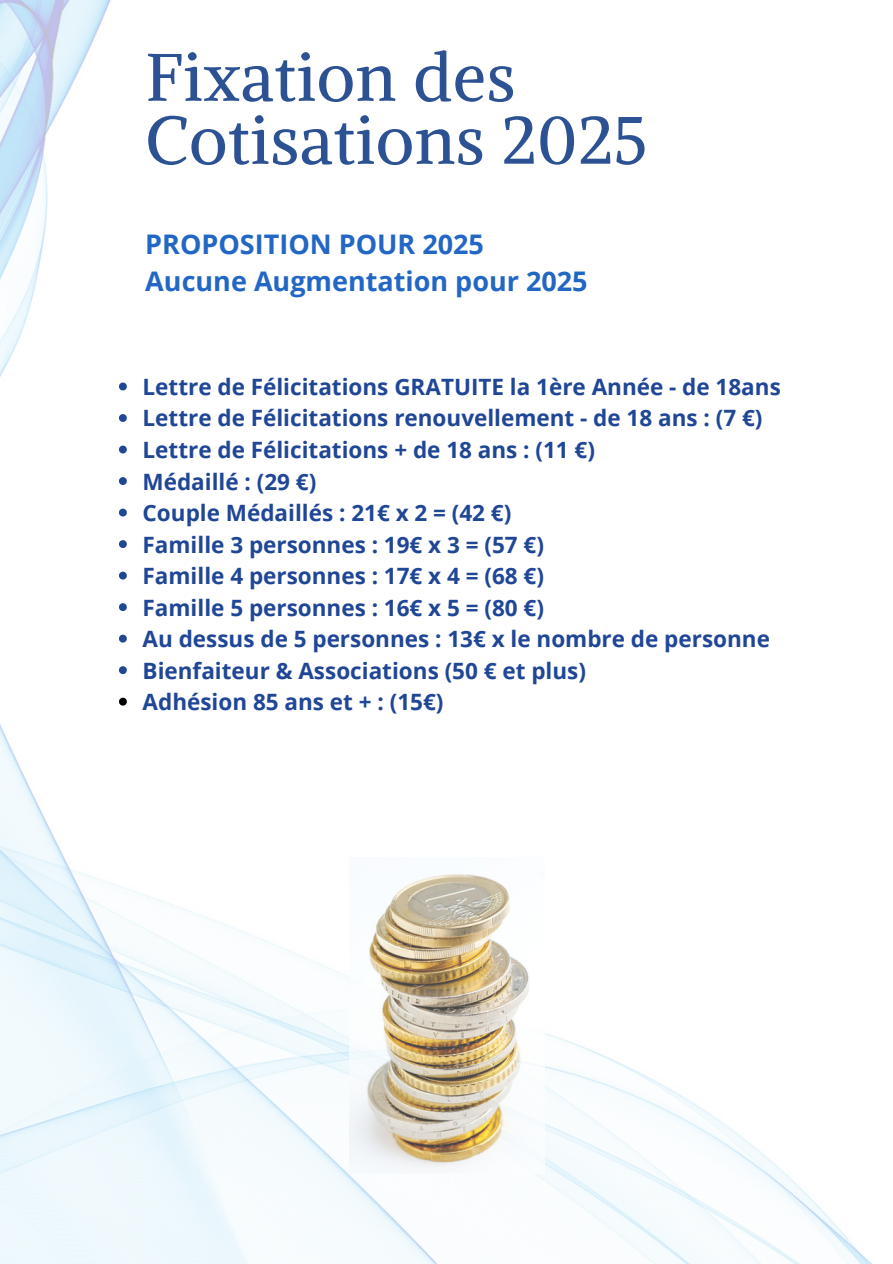
<style>
.page{position:relative;width:893px;height:1264px;background:#fff}
.page>*{position:absolute;margin:0;border:0;box-sizing:border-box;transform-origin:0 0}
.t1{font:66.6px/63px "Alike";letter-spacing:.01em;color:#2d5294}
.t2{font:700 27px/37.2px "Open Sans";color:#2367c4}
.t3{font:700 22.5px "Open Sans";color:#204696}
</style>
<div class="page">
<img style="left:0;top:0;width:871px;height:1263px">
<img style="left:349px;top:857px;width:196px;height:316px">
<svg style="left:119px;top:382px;width:8px;height:8px"></svg>
<svg style="left:119px;top:414px;width:8px;height:8px"></svg>
<svg style="left:119px;top:445px;width:8px;height:8px"></svg>
<svg style="left:119px;top:477px;width:8px;height:8px"></svg>
<svg style="left:119px;top:508px;width:8px;height:8px"></svg>
<svg style="left:119px;top:540px;width:8px;height:8px"></svg>
<svg style="left:119px;top:571px;width:8px;height:8px"></svg>
<svg style="left:119px;top:603px;width:8px;height:8px"></svg>
<svg style="left:119px;top:634px;width:8px;height:8px"></svg>
<svg style="left:119px;top:666px;width:8px;height:8px"></svg>
<svg style="left:119px;top:697px;width:8px;height:8px"></svg>
<h1 class="t1" style="left:145px;top:45px;width:503px">Fixation des<br>Cotisations 2025</h1>
<h2 class="t2" style="left:145px;top:224px;width:444px">PROPOSITION POUR 2025<br>Aucune Augmentation pour 2025</h2>
<p class="t3" style="left:143px;top:371px;width:639px">Lettre de Félicitations GRATUITE la 1ère Année - de 18ans</p>
<p class="t3" style="left:143px;top:402px;width:621px">Lettre de Félicitations renouvellement - de 18 ans : (7 €)</p>
<p class="t3" style="left:143px;top:434px;width:454px">Lettre de Félicitations + de 18 ans : (11 €)</p>
<p class="t3" style="left:143px;top:465px;width:175px">Médaillé : (29 €)</p>
<p class="t3" style="left:143px;top:497px;width:370px">Couple Médaillés : 21€ x 2 = (42 €)</p>
<p class="t3" style="left:143px;top:528px;width:403px">Famille 3 personnes : 19€ x 3 = (57 €)</p>
<p class="t3" style="left:143px;top:560px;width:403px">Famille 4 personnes : 17€ x 4 = (68 €)</p>
<p class="t3" style="left:143px;top:591px;width:403px">Famille 5 personnes : 16€ x 5 = (80 €)</p>
<p class="t3" style="left:143px;top:623px;width:629px">Au dessus de 5 personnes : 13€ x le nombre de personne</p>
<p class="t3" style="left:143px;top:654px;width:445px">Bienfaiteur &amp; Associations (50 € et plus)</p>
<p class="t3" style="left:143px;top:686px;width:302px">Adhésion 85 ans et + : (15€)</p>
</div>
